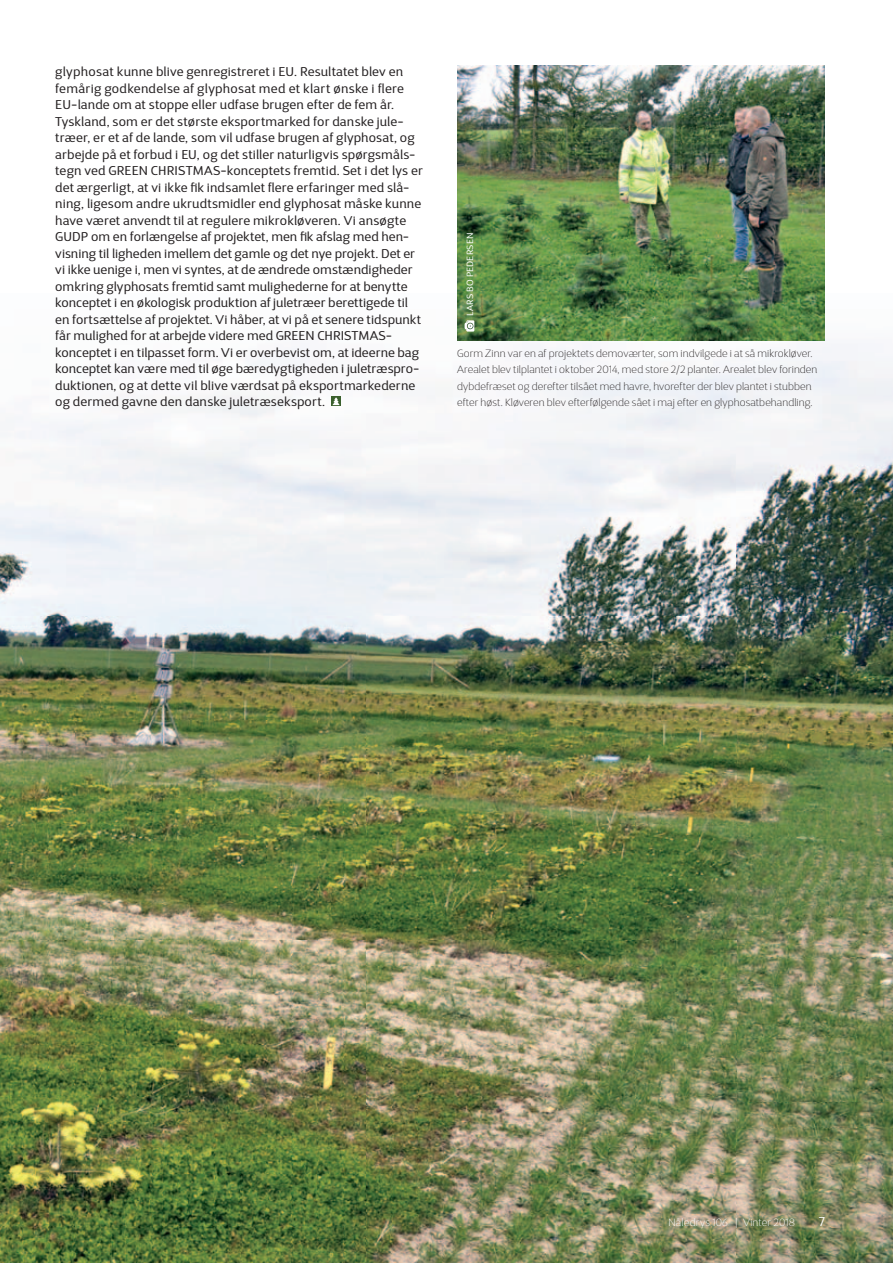
<style>
.page{position:relative;width:893px;height:1263px;background:#fff}
.page>*{position:absolute;margin:0;border:0;box-sizing:border-box;transform-origin:0 0}
.t1{font:12.75px/16.5px "D Sari";letter-spacing:.015em;color:#231f20}
.t2{font:12.75px "D Sari";color:#fff}
.t3{font:100 10.5px/16.5px "D Sari";letter-spacing:.01em;color:#231f20}
.t4{font:100 10.5px "D Sari";letter-spacing:.02em;color:#fff}
.t5{font:9px "D Sari";letter-spacing:.03em;color:#fff}
</style>
<div class="page">
<img style="left:0;top:340px;width:893px;height:923px">
<svg style="left:331px;top:396px;width:10px;height:10px"></svg>
<svg style="left:332px;top:397px;width:8px;height:8px"></svg>
<img style="left:457px;top:66px;width:368px;height:274px">
<svg style="left:465px;top:320px;width:9px;height:12px"></svg>
<p class="t1" style="left:55px;top:65px;width:369px">glyphosat kunne blive genregistreret i EU. Resultatet blev en femårig godkendelse af glyphosat med et klart ønske i flere EU-lande om at stoppe eller udfase brugen efter de fem år.<br>Tyskland, som er det største eksportmarked for danske jule&shy;træer, er et af de lande, som vil udfase brugen af glyphosat, og arbejde på et forbud i EU, og det stiller naturligvis spørgsmåls&shy;tegn ved GREEN CHRISTMAS-konceptets fremtid. Set i det lys er det ærgerligt, at vi ikke fik indsamlet flere erfaringer med slå&shy;ning, ligesom andre ukrudtsmidler end glyphosat måske kunne have været anvendt til at regulere mikrokløveren. Vi ansøgte GUDP om en forlængelse af projektet, men fik afslag med hen&shy;visning til ligheden imellem det gamle og det nye projekt. Det er vi ikke uenige i, men vi syntes, at de ændrede omstændigheder omkring glyphosats fremtid samt mulighederne for at benytte konceptet i en økologisk produktion af juletræer berettigede til en fortsættelse af projektet. Vi håber, at vi på et senere tidspunkt får mulighed for at arbejde videre med GREEN CHRISTMAS&shy;konceptet i en tilpasset form. Vi er overbevist om, at ideerne bag konceptet kan være med til øge bæredygtigheden i juletræspro&shy;duktionen, og at dette vil blive værdsat på eksportmarkederne og dermed gavne den danske juletræseksport.</p>
<p class="t5" style="left:467px;top:316px;width:85px;rotate:-90deg">LARS BO PEDERSEN</p>
<p class="t3" style="left:457px;top:346px;width:362px">Gorm Zinn var en af projektets demoværter, som indvilgede i at så mikrokløver.<br>Arealet blev tilplantet i oktober 2014, med store 2/2 planter. Arealet blev forinden dybdefræset og derefter tilsået med havre, hvorefter der blev plantet i stubben efter høst. Kløveren blev efterfølgende sået i maj efter en glyphosatbehandling.</p>
<p class="t4" style="left:668px;top:1218px;width:128px">Nåledrys 106 | Vinter 2018</p>
<p class="t2" style="left:819px;top:1216px;width:8px">7</p>
</div>
